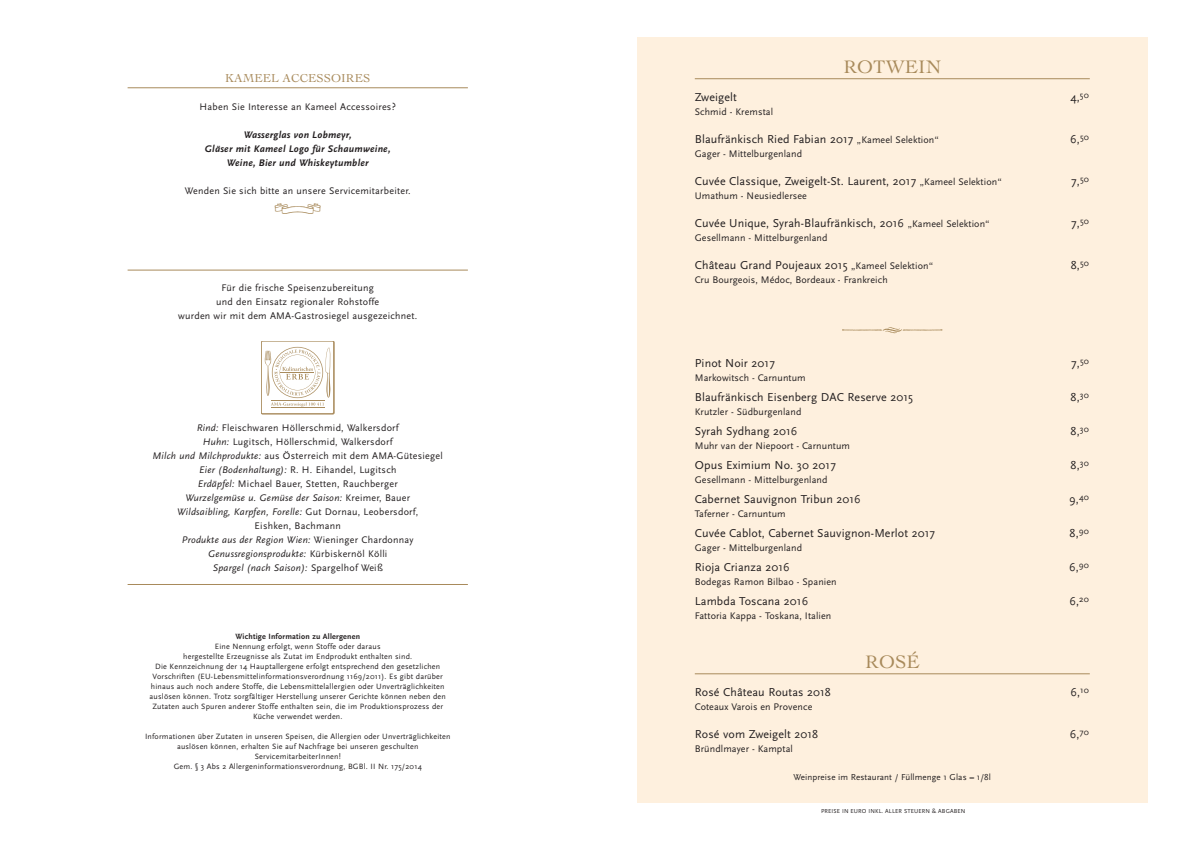
<style>
.page{position:relative;width:1191px;height:842px;background:#fff}
.page>*{position:absolute;margin:0;border:0;box-sizing:border-box;transform-origin:0 0}
.t1{font:19px "Cochin";letter-spacing:.01em;color:#a88a5b}
.t2{font:12px "Scala Sans";letter-spacing:.01em;color:#231f20}
.t3{font:12px "Cochin";letter-spacing:.01em;color:#a88a5b}
.t4{font:10px/14px "Scala Sans";letter-spacing:.01em;color:#231f20;text-align:center}
.t5{font:italic 700 10px/14px "Scala Sans";letter-spacing:.025em;color:#231f20;text-align:center}
.t6{font:9px "Scala Sans";letter-spacing:.01em;color:#231f20}
.t7{font:8px/10px "Scala Sans";letter-spacing:.025em;color:#231f20;text-align:center}
.t8{font:700 8px "Scala Sans";letter-spacing:.025em;color:#231f20}
.t9{font:6px "Scala Sans";letter-spacing:.025em;color:#231f20}
.s1{font-style:italic}
.s2{font-size:10px}
</style>
<div class="page">
<div style="left:637px;top:37px;width:510px;height:765px;background:#fef0de"></div>
<hr style="left:695px;top:78px;width:394px;height:1px;background:#a88a5b">
<hr style="left:695px;top:673px;width:394px;height:1px;background:#a88a5b">
<svg style="left:261px;top:341px;width:73px;height:73px"></svg>
<hr style="left:128px;top:87px;width:340px;height:1px;background:#a88a5b">
<hr style="left:128px;top:270px;width:340px;height:1px;background:#a88a5b">
<hr style="left:128px;top:584px;width:340px;height:1px;background:#a88a5b">
<p class="t3" style="left:225px;top:70px;width:146px">KAMEEL ACCESSOIRES</p>
<p class="t4" style="left:200px;top:100px;width:198px">Haben Sie Interesse an Kameel Accessoires?</p>
<p class="t5" style="left:205px;top:128px;width:187px">Wasserglas von Lobmeyr,<br>Gläser mit Kameel Logo für Schaumweine,<br>Weine, Bier und Whiskeytumbler</p>
<p class="t4" style="left:185px;top:184px;width:227px">Wenden Sie sich bitte an unsere Servicemitarbeiter.</p>
<p class="t4" style="left:178px;top:280px;width:241px">Für die frische Speisenzubereitung<br>und den Einsatz regionaler Rohstoffe<br>wurden wir mit dem AMA-Gastrosiegel ausgezeichnet.</p>
<p class="t4" style="left:153px;top:420px;width:292px"><span class="s1">Rind:</span> Fleischwaren Höllerschmid, Walkersdorf<br><span class="s1">Huhn:</span> Lugitsch, Höllerschmid, Walkersdorf<br><span class="s1">Milch und Milchprodukte:</span> aus Österreich mit dem AMA-Gütesiegel <span class="s1">Eier (Bodenhaltung):</span> R. H. Eihandel, Lugitsch<br><span class="s1">Erdäpfel:</span> Michael Bauer, Stetten, Rauchberger<br><span class="s1">Wurzelgemüse u. Gemüse der Saison:</span> Kreimer, Bauer<br><span class="s1">Wildsaibling, Karpfen, Forelle:</span> Gut Dornau, Leobersdorf,<br>Eishken, Bachmann<br><span class="s1">Produkte aus der Region Wien:</span> Wieninger Chardonnay <span class="s1">Genussregionsprodukte:</span> Kürbiskernöl Kölli<br><span class="s1">Spargel (nach Saison):</span> Spargelhof Weiß</p>
<p class="t8" style="left:235px;top:632px;width:126px">Wichtige Information zu Allergenen</p>
<p class="t7" style="left:150px;top:641px;width:298px">Eine Nennung erfolgt, wenn Stoffe oder daraus<br>hergestellte Erzeugnisse als Zutat im Endprodukt enthalten sind.<br>Die Kennzeichnung der 14 Hauptallergene erfolgt entsprechend den gesetzlichen Vorschriften (EU-Lebensmittelinformationsverordnung 1169/2011). Es gibt darüber hinaus auch noch andere Stoffe, die Lebensmittelallergien oder Unverträglichkeiten auslösen können. Trotz sorgfältiger Herstellung unserer Gerichte können neben den Zutaten auch Spuren anderer Stoffe enthalten sein, die im Produktionsprozess der Küche verwendet werden.</p>
<p class="t7" style="left:145px;top:731px;width:307px">Informationen über Zutaten in unseren Speisen, die Allergien oder Unverträglichkeiten auslösen können, erhalten Sie auf Nachfrage bei unseren geschulten ServicemitarbeiterInnen!<br>Gem. § 3 Abs 2 Allergeninformationsverordnung, BGBl. II Nr. 175/2014</p>
<h1 class="t1" style="left:843px;top:54px;width:99px">ROTWEIN</h1>
<p class="t2" style="left:695px;top:90px;width:44px">Zweigelt</p>
<p class="t2" style="left:1070px;top:90px;width:20px">4,<sup>50</sup></p>
<p class="t4" style="left:695px;top:104px;width:80px">Schmid - Kremstal</p>
<p class="t2" style="left:695px;top:132px;width:245px">Blaufränkisch Ried Fabian 2017 <span class="s2">„Kameel Selektion“</span></p>
<p class="t2" style="left:1070px;top:132px;width:20px">6,<sup>50</sup></p>
<p class="t4" style="left:695px;top:146px;width:109px">Gager - Mittelburgenland</p>
<p class="t2" style="left:695px;top:174px;width:308px">Cuvée Classique, Zweigelt-St. Laurent, 2017 <span class="s2">„Kameel Selektion“</span></p>
<p class="t2" style="left:1071px;top:174px;width:19px">7,<sup>50</sup></p>
<p class="t4" style="left:695px;top:188px;width:114px">Umathum - Neusiedlersee</p>
<p class="t2" style="left:695px;top:216px;width:296px">Cuvée Unique, Syrah-Blaufränkisch, 2016 <span class="s2">„Kameel Selektion“</span></p>
<p class="t2" style="left:1071px;top:216px;width:19px">7,<sup>50</sup></p>
<p class="t4" style="left:695px;top:230px;width:134px">Gesellmann - Mittelburgenland</p>
<p class="t2" style="left:695px;top:258px;width:240px">Château Grand Poujeaux 2015 <span class="s2">„Kameel Selektion“</span></p>
<p class="t2" style="left:1070px;top:258px;width:20px">8,<sup>50</sup></p>
<p class="t4" style="left:695px;top:272px;width:194px">Cru Bourgeois, Médoc, Bordeaux - Frankreich</p>
<p class="t2" style="left:695px;top:356px;width:82px">Pinot Noir 2017</p>
<p class="t2" style="left:1071px;top:356px;width:19px">7,<sup>50</sup></p>
<p class="t4" style="left:695px;top:370px;width:112px">Markowitsch - Carnuntum</p>
<p class="t2" style="left:695px;top:390px;width:220px">Blaufränkisch Eisenberg DAC Reserve 2015</p>
<p class="t2" style="left:1070px;top:390px;width:20px">8,<sup>30</sup></p>
<p class="t4" style="left:695px;top:404px;width:108px">Krutzler - Südburgenland</p>
<p class="t2" style="left:695px;top:424px;width:104px">Syrah Sydhang 2016</p>
<p class="t2" style="left:1070px;top:424px;width:20px">8,<sup>30</sup></p>
<p class="t4" style="left:695px;top:438px;width:157px">Muhr van der Niepoort - Carnuntum</p>
<p class="t2" style="left:695px;top:458px;width:143px">Opus Eximium No. 30 2017</p>
<p class="t2" style="left:1070px;top:458px;width:20px">8,<sup>30</sup></p>
<p class="t4" style="left:695px;top:472px;width:134px">Gesellmann - Mittelburgenland</p>
<p class="t2" style="left:695px;top:492px;width:167px">Cabernet Sauvignon Tribun 2016</p>
<p class="t2" style="left:1069px;top:492px;width:21px">9,<sup>40</sup></p>
<p class="t4" style="left:695px;top:506px;width:92px">Taferner - Carnuntum</p>
<p class="t2" style="left:695px;top:526px;width:242px">Cuvée Cablot, Cabernet Sauvignon-Merlot 2017</p>
<p class="t2" style="left:1069px;top:526px;width:21px">8,<sup>90</sup></p>
<p class="t4" style="left:695px;top:540px;width:109px">Gager - Mittelburgenland</p>
<p class="t2" style="left:695px;top:560px;width:96px">Rioja Crianza 2016</p>
<p class="t2" style="left:1069px;top:560px;width:21px">6,<sup>90</sup></p>
<p class="t4" style="left:695px;top:574px;width:143px">Bodegas Ramon Bilbao - Spanien</p>
<p class="t2" style="left:695px;top:594px;width:115px">Lambda Toscana 2016</p>
<p class="t2" style="left:1069px;top:594px;width:21px">6,<sup>20</sup></p>
<p class="t4" style="left:695px;top:608px;width:138px">Fattoria Kappa - Toskana, Italien</p>
<h1 class="t1" style="left:865px;top:649px;width:56px">ROSÉ</h1>
<p class="t2" style="left:695px;top:685px;width:138px">Rosé Château Routas 2018</p>
<p class="t2" style="left:1070px;top:685px;width:20px">6,<sup>10</sup></p>
<p class="t4" style="left:695px;top:699px;width:119px">Coteaux Varois en Provence</p>
<p class="t2" style="left:695px;top:727px;width:125px">Rosé vom Zweigelt 2018</p>
<p class="t2" style="left:1069px;top:727px;width:21px">6,<sup>70</sup></p>
<p class="t4" style="left:695px;top:741px;width:100px">Bründlmayer - Kamptal</p>
<p class="t6" style="left:793px;top:772px;width:199px">Weinpreise im Restaurant / Füllmenge 1 Glas = 1/8l</p>
<p class="t9" style="left:821px;top:808px;width:146px">PREISE IN EURO INKL. ALLER STEUERN &amp; ABGABEN</p>
</div>
